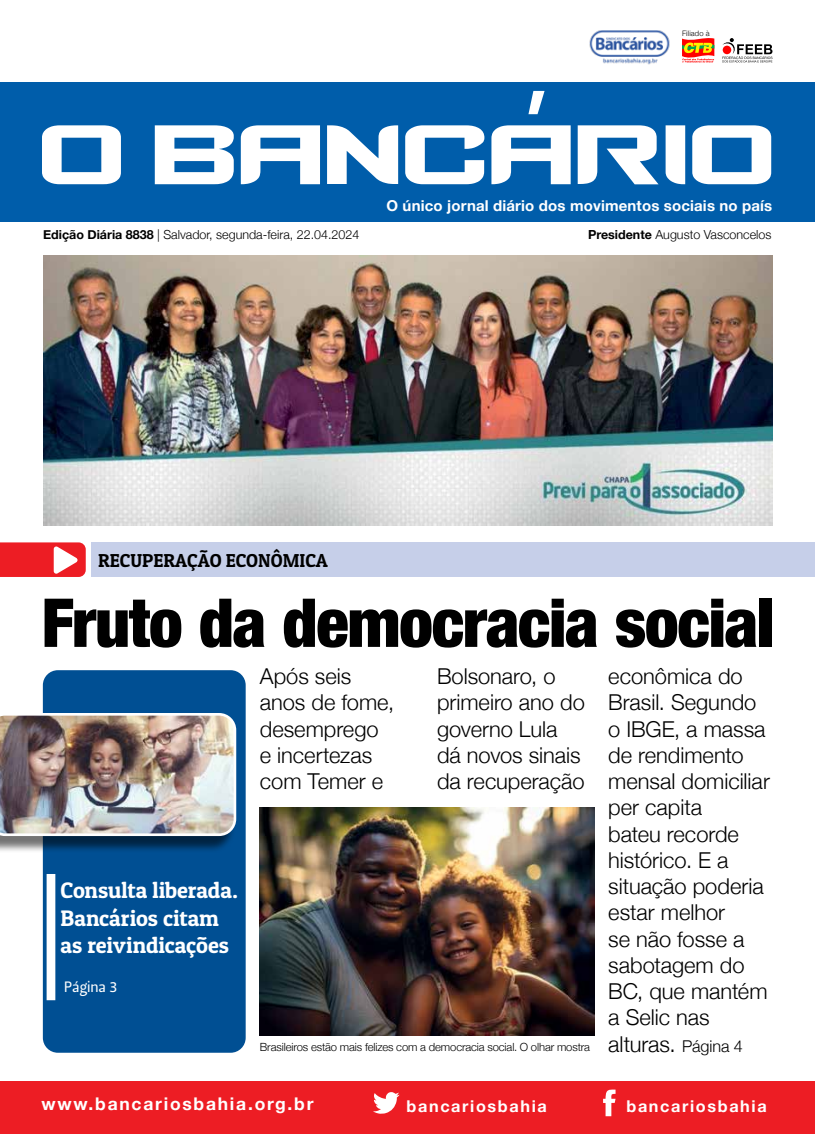
<style>
.page{position:relative;width:815px;height:1134px;background:#fff}
.page>*{position:absolute;margin:0;border:0;box-sizing:border-box;transform-origin:0 0}
.t1{font:117.5px "Counter Strike";color:#fff}
.t2{font:900 condensed 67.5px "Helvetica Neue";letter-spacing:-.02em;color:#000}
.t3{font:22.5px/27.5px "Patua One";letter-spacing:-.005em;color:#fff}
.t4{font:300 21.88px/26.2px "Helvetica Neue";color:#000}
.t5{font:18.75px "Patua One";color:#000}
.t6{font:700 17.5px "Helvetica Neue";letter-spacing:.1em;color:#fff}
.t7{font:700 16.25px "Helvetica Neue";letter-spacing:.1em;color:#fff}
.t8{font:700 15px "Helvetica Neue";letter-spacing:.01em;color:#fff}
.t9{font:15px "Leitura Sans Grot 2";letter-spacing:-.01em;color:#fff}
.t10{font:300 12.5px "Helvetica Neue";color:#000}
.t11{font:300 11.25px "Helvetica Neue";letter-spacing:-.01em;color:#000}
.t12{font:300 7.5px "Helvetica Neue";letter-spacing:.025em;color:#000}
.s1{font-weight:700}
.s2{font-size:21.88px}
.s3{font-size:22.5px}
.s4{font-size:16.25px}
</style>
<div class="page">
<div style="left:0;top:1082px;width:815px;height:52px;background:#ed1d24"></div>
<svg style="left:722px;top:38px;width:50px;height:24px"></svg>
<svg style="left:682px;top:38px;width:32px;height:24px"></svg>
<div style="left:0;top:83px;width:815px;height:139px;background:#005daa"></div>
<img style="left:589px;top:30px;width:81px;height:35px">
<svg style="left:373px;top:1092px;width:27px;height:22px"></svg>
<svg style="left:603px;top:1089px;width:13px;height:27px"></svg>
<div style="left:43px;top:670px;width:203px;height:383px;background:#004f93;border-radius:15px"></div>
<div style="left:92px;top:542px;width:723px;height:35px;background:#c6cfe9"></div>
<svg style="left:0;top:542px;width:86px;height:35px;background:#ef3f45"></svg>
<div style="left:47px;top:874px;width:8px;height:126px;background:#fff"></div>
<img style="left:260px;top:808px;width:334px;height:227px">
<img style="left:43px;top:255px;width:730px;height:270px">
<div style="left:0;top:716px;width:236px;height:137px;background:#000;opacity:.55"></div>
<img style="left:0;top:713px;width:236px;height:123px">
<p class="t12" style="left:682px;top:29px;width:29px">Filiado à</p>
<h1 class="t1" style="left:38px;top:82px;width:738px">O BANCÁRIO</h1>
<p class="t8" style="left:386px;top:197px;width:387px">O único jornal diário dos movimentos sociais no país</p>
<p class="t10" style="left:43px;top:227px;width:318px"><span class="s1">Edição Diária 8838</span> | Salvador, segunda-feira, 22.04.2024</p>
<p class="t5" style="left:98px;top:549px;width:231px">RECUPERAÇÃO ECONÔMICA</p>
<p class="t10" style="left:588px;top:226px;width:185px"><span class="s1">Presidente</span> Augusto Vasconcelos</p>
<h2 class="t2" style="left:42px;top:581px;width:734px">Fruto da democracia social</h2>
<p class="t4" style="left:437px;top:663px;width:149px">Bolsonaro, o primeiro ano do governo Lula dá novos sinais da recuperação</p>
<p class="t4" style="left:608px;top:663px;width:163px">econômica do<br>Brasil. Segundo o IBGE, a massa de rendimento mensal domiciliar per capita<br>bateu recorde histórico. E a situação poderia estar melhor<br>se não fosse a sabotagem do<br>BC, que mantém a Selic nas</p>
<p class="t11" style="left:260px;top:1040px;width:485px">Brasileiros estão mais felizes com a democracia social. O olhar mostra <span class="s2">alturas</span><span class="s3">.</span> <span class="s4">Página 4</span></p>
<p class="t4" style="left:260px;top:663px;width:136px">Após seis anos de fome, desemprego e incertezas com Temer e</p>
<p class="t3" style="left:61px;top:876px;width:179px">Consulta liberada.<br>Bancários citam as reivindicações</p>
<p class="t9" style="left:64px;top:978px;width:55px">Página 3</p>
<p class="t6" style="left:42px;top:1093px;width:273px">www.bancariosbahia.org.br</p>
<p class="t7" style="left:407px;top:1096px;width:142px">bancariosbahia</p>
<p class="t7" style="left:626px;top:1096px;width:142px">bancariosbahia</p>
</div>
